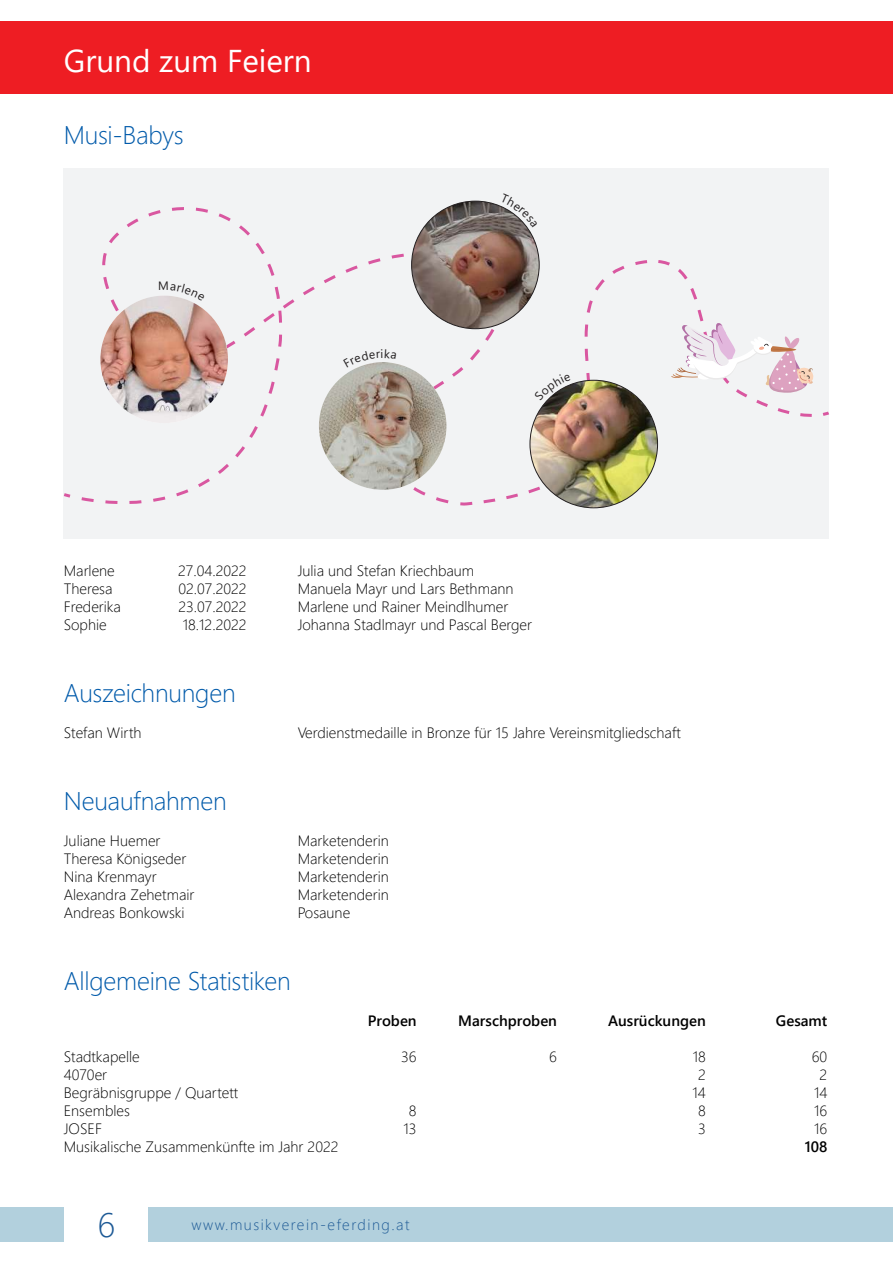
<style>
.page{position:relative;width:893px;height:1263px;background:#fff}
.page>*{position:absolute;margin:0;border:0;box-sizing:border-box;transform-origin:0 0}
.t1{font:300 34.5px "Segoe UI";color:#1c5995}
.t2{font:31.5px "Segoe UI";color:#fff}
.t3{font:300 25.5px "Segoe UI";letter-spacing:-.01em;color:#015aaa}
.t4{font:300 15px "Segoe UI";color:#000001}
.t5{font:600 15px "Segoe UI";color:#000001}
.t6{font:300 15px "Segoe UI";letter-spacing:.1em;color:#1c5995}
</style>
<div class="page">
<div style="left:149px;top:1208px;width:744px;height:34px;background:#b2d0dd"></div>
<div style="left:0;top:1208px;width:64px;height:34px;background:#b2d0dd"></div>
<div style="left:64px;top:168px;width:765px;height:371px;background:#f2f3f4"></div>
<div style="left:0;top:21px;width:893px;height:73px;background:#ee1d23"></div>
<img style="left:530px;top:380px;width:128px;height:128px;border-radius:64px">
<svg style="left:658px;top:260px;width:156px;height:157px"></svg>
<img style="left:81px;top:200px;width:552px;height:309px">
<h2 class="t2" style="left:64px;top:31px;width:249px">Grund zum Feiern</h2>
<h3 class="t3" style="left:64px;top:111px;width:122px">Musi-Babys</h3>
<p class="t4" style="left:64px;top:557px;width:53px">Marlene</p>
<p class="t4" style="left:178px;top:557px;width:70px">27.04.2022</p>
<p class="t4" style="left:298px;top:557px;width:178px">Julia und Stefan Kriechbaum</p>
<p class="t4" style="left:64px;top:575px;width:50px">Theresa</p>
<p class="t4" style="left:178px;top:575px;width:70px">02.07.2022</p>
<p class="t4" style="left:298px;top:575px;width:217px">Manuela Mayr und Lars Bethmann</p>
<p class="t4" style="left:64px;top:593px;width:59px">Frederika</p>
<p class="t4" style="left:178px;top:593px;width:70px">23.07.2022</p>
<p class="t4" style="left:298px;top:593px;width:212px">Marlene und Rainer Meindlhumer</p>
<p class="t4" style="left:64px;top:611px;width:44px">Sophie</p>
<p class="t4" style="left:183px;top:611px;width:65px">18.12.2022</p>
<p class="t4" style="left:298px;top:611px;width:236px">Johanna Stadlmayr und Pascal Berger</p>
<h3 class="t3" style="left:64px;top:669px;width:173px">Auszeichnungen</h3>
<p class="t4" style="left:64px;top:719px;width:79px">Stefan Wirth</p>
<p class="t4" style="left:298px;top:719px;width:385px">Verdienstmedaille in Bronze für 15 Jahre Vereinsmitgliedschaft</p>
<h3 class="t3" style="left:64px;top:777px;width:165px">Neuaufnahmen</h3>
<p class="t4" style="left:64px;top:827px;width:98px">Juliane Huemer</p>
<p class="t4" style="left:298px;top:827px;width:93px">Marketenderin</p>
<p class="t4" style="left:64px;top:845px;width:124px">Theresa Königseder</p>
<p class="t4" style="left:298px;top:845px;width:93px">Marketenderin</p>
<p class="t4" style="left:64px;top:863px;width:94px">Nina Krenmayr</p>
<p class="t4" style="left:298px;top:863px;width:93px">Marketenderin</p>
<p class="t4" style="left:64px;top:881px;width:132px">Alexandra Zehetmair</p>
<p class="t4" style="left:298px;top:881px;width:93px">Marketenderin</p>
<p class="t4" style="left:64px;top:899px;width:122px">Andreas Bonkowski</p>
<p class="t4" style="left:298px;top:899px;width:54px">Posaune</p>
<h3 class="t3" style="left:64px;top:957px;width:228px">Allgemeine Statistiken</h3>
<p class="t5" style="left:368px;top:1007px;width:50px">Proben</p>
<p class="t5" style="left:458px;top:1007px;width:100px">Marschproben</p>
<p class="t5" style="left:608px;top:1007px;width:99px">Ausrückungen</p>
<p class="t5" style="left:776px;top:1007px;width:53px">Gesamt</p>
<p class="t4" style="left:64px;top:1043px;width:77px">Stadtkapelle</p>
<p class="t4" style="left:401px;top:1043px;width:17px">36</p>
<p class="t4" style="left:549px;top:1043px;width:9px">6</p>
<p class="t4" style="left:693px;top:1043px;width:15px">18</p>
<p class="t4" style="left:812px;top:1043px;width:17px">60</p>
<p class="t4" style="left:64px;top:1061px;width:45px">4070er</p>
<p class="t4" style="left:698px;top:1061px;width:9px">2</p>
<p class="t4" style="left:820px;top:1061px;width:9px">2</p>
<p class="t4" style="left:64px;top:1079px;width:176px">Begräbnisgruppe / Quartett</p>
<p class="t4" style="left:693px;top:1079px;width:15px">14</p>
<p class="t4" style="left:814px;top:1079px;width:15px">14</p>
<p class="t4" style="left:64px;top:1097px;width:68px">Ensembles</p>
<p class="t4" style="left:409px;top:1097px;width:9px">8</p>
<p class="t4" style="left:698px;top:1097px;width:9px">8</p>
<p class="t4" style="left:814px;top:1097px;width:15px">16</p>
<p class="t4" style="left:64px;top:1115px;width:40px">JOSEF</p>
<p class="t4" style="left:404px;top:1115px;width:15px">13</p>
<p class="t4" style="left:698px;top:1115px;width:9px">3</p>
<p class="t4" style="left:814px;top:1115px;width:15px">16</p>
<p class="t4" style="left:64px;top:1133px;width:276px">Musikalische Zusammenkünfte im Jahr 2022</p>
<p class="t5" style="left:805px;top:1133px;width:24px">108</p>
<h1 class="t1" style="left:97px;top:1192px;width:19px">6</h1>
<p class="t6" style="left:191px;top:1211px;width:220px">www.musikverein-eferding.at</p>
</div>
